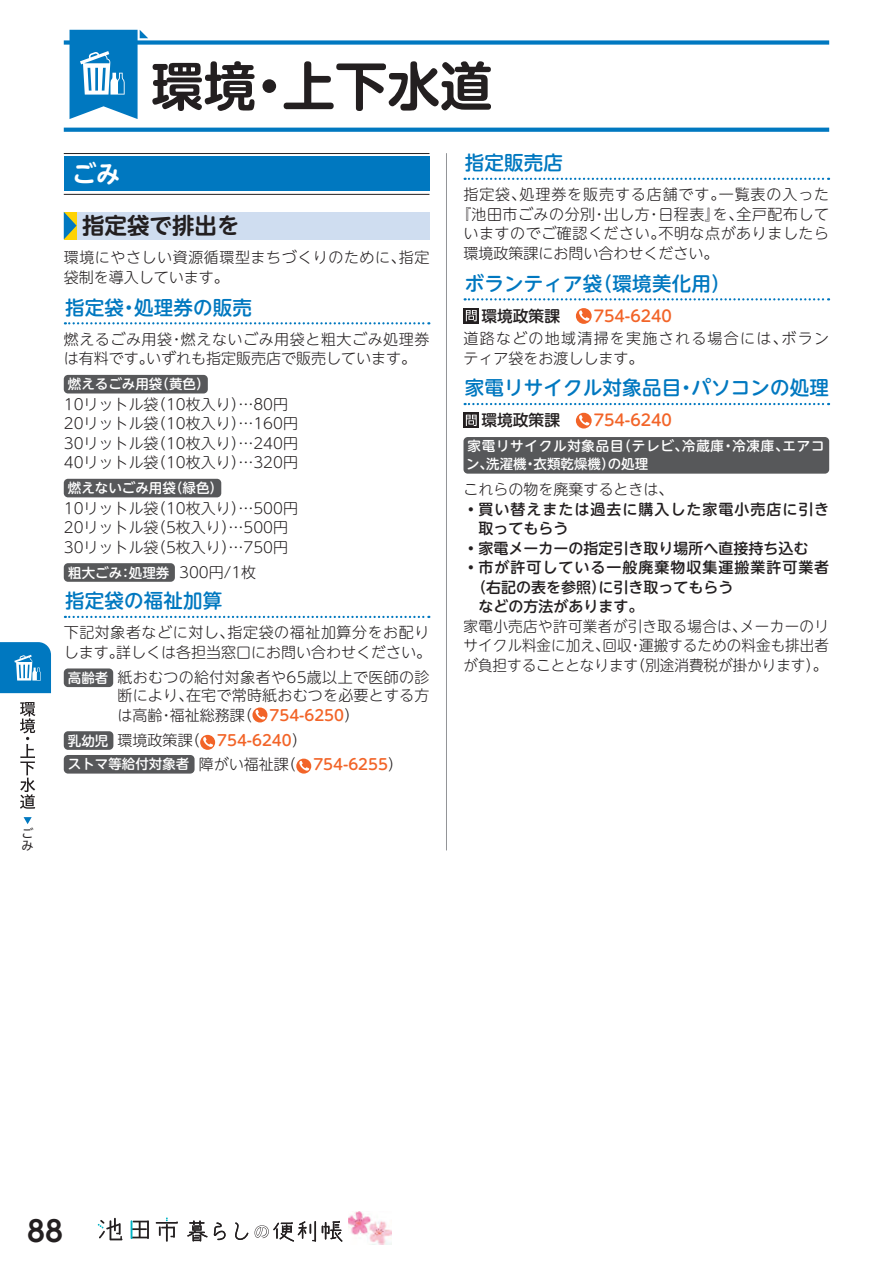
<style>
.page{position:relative;width:893px;height:1263px;background:#fff}
.page>*{position:absolute;margin:0;border:0;box-sizing:border-box;transform-origin:0 0}
.t1{font:700 52.5px "UD Shin M Go Pro De";color:#231f20}
.t2{font:28.5px "UD Shin Go C Oniz Pr 6 N De B";color:#231f20}
.t3{font:700 24px "UD Shin M Go Pro De";color:#fff}
.t4{font:700 22.5px "UD Shin M Go Pro De";color:#231f20}
.t5{font:500 19.5px "UD Shin M Go Pro";letter-spacing:.01em;color:#0078c0}
.t6{font:500 15.75px "UD Shin M Go Pro";color:#f26428}
.t7{font:300 15px/19.5px "UD Shin M Go Pro";color:#231f20}
.t8{font:300 15px/19.5px "UD Shin M Go Pro";letter-spacing:.04em;color:#231f20}
.t9{font:500 15px/19.5px "UD Shin M Go Pro";letter-spacing:.065em;color:#231f20}
.t10{font:500 15px "UD Shin M Go Pro";color:#231f20}
.t11{font:300 15px/19.5px "UD Shin M Go Pro";letter-spacing:.02em;color:#231f20}
.t12{font:300 15px/17.7px "UD Shin M Go Pro";letter-spacing:.025em;color:#231f20;text-align:right}
.t13{font:300 15px/19.5px "UD Shin M Go Pro";letter-spacing:.085em;color:#231f20}
.t14{font:300 15px "UD Shin M Go Pro";letter-spacing:.035em;color:#231f20}
.t15{font:300 15px "UD Shin M Go Pro";letter-spacing:.06em;color:#231f20}
.t16{font:500 13.5px "UD Shin M Go Pro";color:#fff}
.t17{font:500 13.5px/18px "UD Shin M Go Pro";letter-spacing:.055em;color:#fff}
.t18{font:12px/12.3px "Hiragino UD Sans F Std W4";color:#231f20}
.s1{font-weight:300;font-size:15px;color:#231f20}
.s2{font-weight:500;font-size:13.5px;color:#fff}
.s3{font-weight:500;color:#f26428}
.s4{font-size:15px;color:#f26428}
.s5{color:#231f20}
.s6{font-weight:300}
</style>
<div class="page">
<svg style="left:465px;top:178px;width:364px;height:2px"></svg>
<svg style="left:465px;top:298px;width:364px;height:2px"></svg>
<svg style="left:465px;top:403px;width:364px;height:2px"></svg>
<svg style="left:463px;top:308px;width:16px;height:15px"></svg>
<svg style="left:466px;top:310px;width:11px;height:11px"></svg>
<svg style="left:576px;top:308px;width:16px;height:16px"></svg>
<svg style="left:579px;top:310px;width:10px;height:11px"></svg>
<svg style="left:463px;top:412px;width:16px;height:16px"></svg>
<svg style="left:466px;top:415px;width:11px;height:11px"></svg>
<svg style="left:576px;top:413px;width:16px;height:15px"></svg>
<svg style="left:579px;top:415px;width:10px;height:10px"></svg>
<hr style="left:64px;top:153px;width:365px;height:1px;background:#231f20">
<hr style="left:64px;top:194px;width:365px;height:1px;background:#231f20">
<div style="left:64px;top:157px;width:365px;height:34px;background:#0078c0"></div>
<svg style="left:65px;top:322px;width:364px;height:2px"></svg>
<svg style="left:65px;top:616px;width:364px;height:2px"></svg>
<div style="left:64px;top:375px;width:144px;height:18px;background:#57585a;border-radius:4px"></div>
<div style="left:64px;top:479px;width:157px;height:18px;background:#57585a;border-radius:4px"></div>
<div style="left:64px;top:563px;width:111px;height:19px;background:#57585a;border-radius:4px"></div>
<div style="left:64px;top:668px;width:49px;height:19px;background:#57585a;border-radius:4px"></div>
<svg style="left:252px;top:707px;width:15px;height:15px"></svg>
<svg style="left:255px;top:710px;width:10px;height:9px"></svg>
<div style="left:64px;top:731px;width:49px;height:19px;background:#57585a;border-radius:4px"></div>
<svg style="left:200px;top:735px;width:15px;height:15px"></svg>
<svg style="left:203px;top:737px;width:10px;height:10px"></svg>
<div style="left:64px;top:755px;width:131px;height:19px;background:#57585a;border-radius:4px"></div>
<div style="left:296px;top:759px;width:15px;height:14px;background:#f26428;border-radius:50%"></div>
<svg style="left:299px;top:761px;width:10px;height:10px"></svg>
<div style="left:64px;top:212px;width:365px;height:27px;background:#cfddf0"></div>
<svg style="left:64px;top:212px;width:13px;height:27px"></svg>
<div style="left:463px;top:437px;width:366px;height:37px;background:#57585a;border-radius:4px"></div>
<hr style="left:446px;top:153px;width:1px;height:697px;background:#939598">
<div style="left:64px;top:40px;width:765px;height:5px;background:#0078c0"></div>
<svg style="left:64px;top:128px;width:765px;height:4px;fill:#0078c0"></svg>
<svg style="left:70px;top:30px;width:78px;height:89px"></svg>
<svg style="left:131px;top:1220px;width:18px;height:19px"></svg>
<svg style="left:98px;top:1218px;width:24px;height:22px"></svg>
<svg style="left:156px;top:1217px;width:22px;height:25px"></svg>
<svg style="left:187px;top:1220px;width:21px;height:21px"></svg>
<svg style="left:214px;top:1222px;width:12px;height:18px"></svg>
<svg style="left:235px;top:1222px;width:13px;height:18px"></svg>
<svg style="left:322px;top:1221px;width:20px;height:21px"></svg>
<svg style="left:255px;top:1221px;width:61px;height:21px"></svg>
<img style="left:348px;top:1211px;width:43px;height:33px">
<svg style="left:20px;top:702px;width:15px;height:107px"></svg>
<svg style="left:0;top:642px;width:51px;height:51px"></svg>
<svg style="left:24px;top:817px;width:8px;height:7px"></svg>
<h1 class="t1" style="left:151px;top:43px;width:343px">環境・上下水道</h1>
<p class="t18" style="left:22px;top:826px;width:13px">ごみ</p>
<h3 class="t3" style="left:72px;top:154px;width:49px">ごみ</h3>
<h3 class="t4" style="left:82px;top:207px;width:159px">指定袋で排出を</h3>
<p class="t8" style="left:64px;top:247px;width:367px">環境にやさしい資源循環型まちづくりのために、指定袋制を導入しています。</p>
<h3 class="t5" style="left:65px;top:291px;width:189px">指定袋・処理券の販売</h3>
<p class="t8" style="left:64px;top:329px;width:367px">燃えるごみ用袋・燃えないごみ用袋と粗大ごみ処理券は有料です。いずれも指定販売店で販売しています。</p>
<p class="t16" style="left:68px;top:373px;width:143px">燃えるごみ用袋（黄色）</p>
<p class="t7" style="left:64px;top:393px;width:236px">10リットル袋（10枚入り）…80円<br>20リットル袋（10枚入り）…160円<br>30リットル袋（10枚入り）…240円<br>40リットル袋（10枚入り）…320円</p>
<p class="t16" style="left:68px;top:477px;width:157px">燃えないごみ用袋（緑色）</p>
<p class="t7" style="left:64px;top:497px;width:236px">10リットル袋（10枚入り）…500円<br>20リットル袋（5枚入り）…500円<br>30リットル袋（5枚入り）…750円</p>
<p class="t16" style="left:68px;top:561px;width:190px">粗大ごみ：処理券 <span class="s1">300円/1枚</span></p>
<h3 class="t5" style="left:65px;top:585px;width:159px">指定袋の福祉加算</h3>
<p class="t11" style="left:64px;top:622px;width:369px">下記対象者などに対し、指定袋の福祉加算分をお配りします。詳しくは各担当窓口にお問い合わせください。</p>
<p class="t12" style="left:68px;top:668px;width:363px"><span class="s2">高齢者</span> 紙おむつの給付対象者や65歳以上で医師の診断により、在宅で常時紙おむつを必要とする方</p>
<p class="t7" style="left:68px;top:701px;width:293px;line-height:25.5px;text-indent:50px">は高齢・福祉総務課（ <span class="s3">754-6250</span>）<span class="s2">乳幼児</span> 環境政策課（ <span class="s3">754-6240</span>）</p>
<p class="t16" style="left:68px;top:753px;width:337px">ストマ等給付対象者 <span class="s1">障がい福祉課（</span> <span class="s4">754-6255</span><span class="s1">）</span></p>
<h3 class="t5" style="left:465px;top:147px;width:100px">指定販売店</h3>
<p class="t15" style="left:463px;top:182px;width:367px">指定袋、処理券を販売する店舗です。一覧表の入った</p>
<p class="t14" style="left:456px;top:202px;width:375px">『池田市ごみの分別・出し方・日程表』を、全戸配布して</p>
<p class="t8" style="left:463px;top:223px;width:367px">いますのでご確認ください。不明な点がありましたら</p>
<p class="t7" style="left:463px;top:243px;width:256px">環境政策課にお問い合わせください。</p>
<h3 class="t5" style="left:465px;top:268px;width:267px">ボランティア袋（環境美化用）</h3>
<p class="t6" style="left:481px;top:303px;width:192px"><span class="s5">環境政策課　</span> 754-6240</p>
<p class="t13" style="left:463px;top:328px;width:367px">道路などの地域清掃を実施される場合には、ボランティア袋をお渡しします。</p>
<h3 class="t5" style="left:465px;top:372px;width:366px">家電リサイクル対象品目・パソコンの処理</h3>
<p class="t6" style="left:481px;top:408px;width:192px"><span class="s5">環境政策課　</span> 754-6240</p>
<p class="t17" style="left:466px;top:437px;width:360px">家電リサイクル対象品目（テレビ、冷蔵庫・冷凍庫、エアコン、洗濯機・衣類乾燥機）の処理</p>
<p class="t7" style="left:463px;top:479px;width:211px">これらの物を廃棄するときは、</p>
<p class="t9" style="left:478px;top:499px;width:352px;text-indent:-15px"><span class="s6">•</span> 買い替えまたは過去に購入した家電小売店に引き取ってもらう</p>
<p class="t10" style="left:463px;top:536px;width:347px"><span class="s6">•</span> 家電メーカーの指定引き取り場所へ直接持ち込む</p>
<p class="t9" style="left:463px;top:557px;width:367px"><span class="s6">•</span> 市が許可している一般廃棄物収集運搬業許可業者</p>
<p class="t10" style="left:471px;top:575px;width:264px">（右記の表を参照）に引き取ってもらう</p>
<p class="t10" style="left:478px;top:594px;width:166px">などの方法があります。</p>
<p class="t7" style="left:463px;top:616px;width:367px;text-align:justify">家電小売店や許可業者が引き取る場合は、メーカーのリサイクル料金に加え、回収・運搬するための料金も排出者が負担することとなります（別途消費税が掛かります）。</p>
<h2 class="t2" style="left:27px;top:1208px;width:37px">88</h2>
</div>
